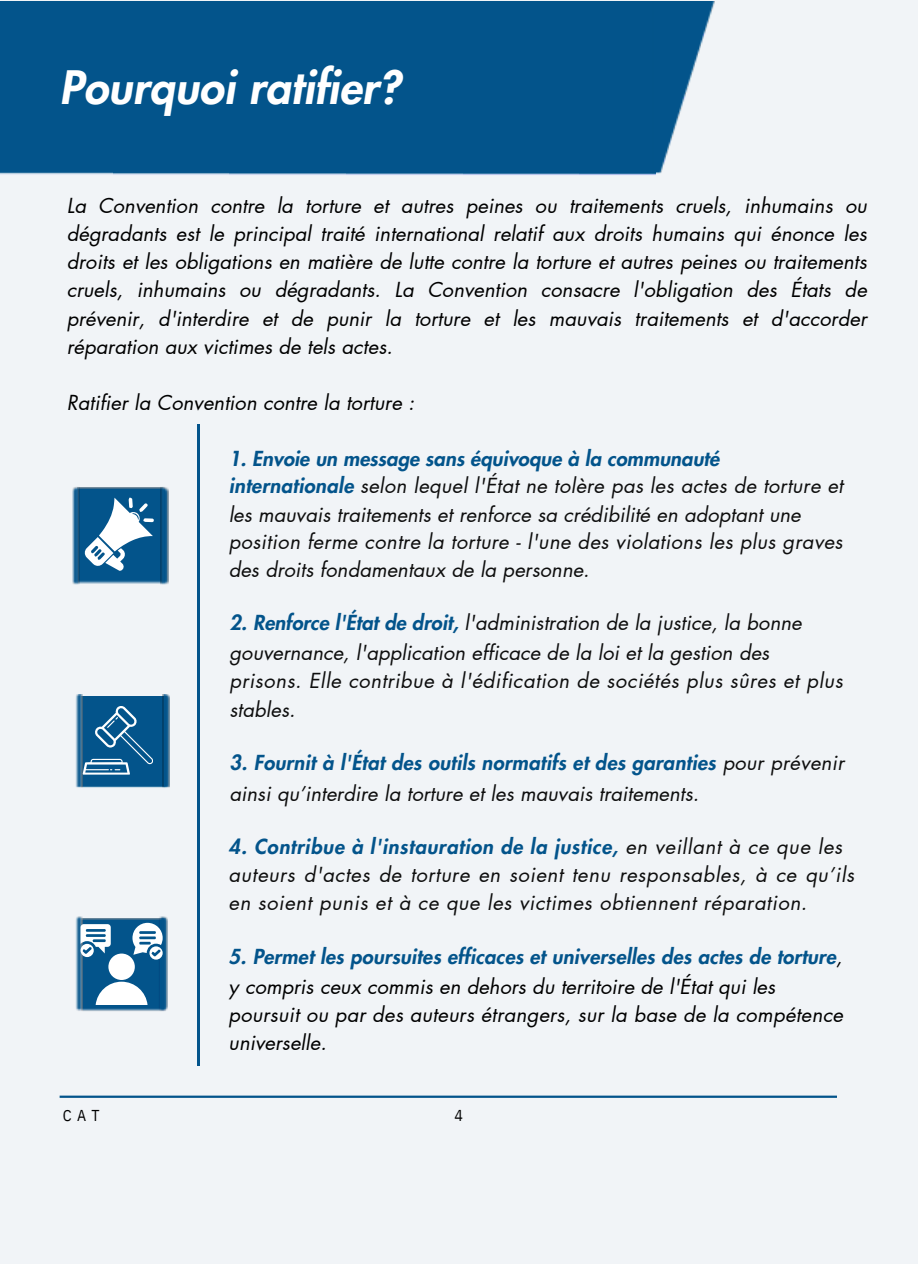
<style>
.page{position:relative;width:918px;height:1264px;background:#fff}
.page>*{position:absolute;margin:0;border:0;box-sizing:border-box;transform-origin:0 0}
.t1{font:italic 800 45px "Futura LT Pro";letter-spacing:.005em;color:#fff}
.t2{font:italic 20.25px/27.6px "Futura LT Pro";letter-spacing:.015em;color:#0e0e0e}
.t3{font:italic 20.25px/28.2px "Futura LT Pro";color:#000;text-align:justify}
.t4{font:italic 800 20.25px/30.3px "Futura LT Pro";letter-spacing:.01em;color:#03548b}
.t5{font:15.75px "IBM Plex Sans Cond";color:#000}
.s1{font-weight:800;color:#03548b}
.s2{font-weight:400;color:#000}
</style>
<div class="page">
<div style="left:0;top:0;width:918px;height:1263px;background:#f1f4f7"></div>
<hr style="left:197px;top:424px;width:3px;height:100px;background:#03548b">
<hr style="left:197px;top:524px;width:3px;height:100px;background:#03548b">
<hr style="left:197px;top:624px;width:3px;height:100px;background:#03548b">
<hr style="left:197px;top:724px;width:3px;height:101px;background:#03548b">
<hr style="left:197px;top:825px;width:3px;height:100px;background:#03548b">
<hr style="left:197px;top:925px;width:3px;height:100px;background:#03548b">
<hr style="left:197px;top:1025px;width:3px;height:40px;background:#03548b">
<div style="left:0;top:1px;width:114px;height:174px;background:#03548b"></div>
<div style="left:114px;top:1px;width:116px;height:174px;background:#03548b"></div>
<div style="left:230px;top:1px;width:116px;height:174px;background:#03548b"></div>
<div style="left:346px;top:1px;width:118px;height:174px;background:#03548b"></div>
<div style="left:464px;top:1px;width:115px;height:174px;background:#03548b"></div>
<div style="left:579px;top:1px;width:77px;height:174px;background:#03548b"></div>
<img style="left:652px;top:1px;width:63px;height:173px">
<hr style="left:60px;top:1095px;width:777px;height:2px;background:#03548b">
<img style="left:83px;top:696px;width:79px;height:92px">
<img style="left:75px;top:694px;width:8px;height:94px">
<img style="left:162px;top:694px;width:8px;height:94px">
<svg style="left:83px;top:706px;width:70px;height:68px"></svg>
<img style="left:80px;top:487px;width:81px;height:96px">
<img style="left:72px;top:487px;width:8px;height:97px">
<img style="left:161px;top:487px;width:7px;height:97px">
<svg style="left:85px;top:497px;width:69px;height:74px"></svg>
<img style="left:83px;top:918px;width:76px;height:93px">
<img style="left:75px;top:917px;width:8px;height:94px">
<img style="left:159px;top:917px;width:9px;height:94px">
<svg style="left:81px;top:922px;width:82px;height:83px"></svg>
<h2 class="t1" style="left:60px;top:66px;width:342px">Pourquoi ratifier?</h2>
<p class="t3" style="left:67px;top:192px;width:802px">La Convention contre la torture et autres peines ou traitements cruels, inhumains ou dégradants est le principal traité international relatif aux droits humains qui énonce les droits et les obligations en matière de lutte contre la torture et autres peines ou traitements cruels, inhumains ou dégradants. La Convention consacre l'obligation des États de prévenir, d'interdire et de punir la torture et les mauvais traitements et d'accorder réparation aux victimes de tels actes.</p>
<p class="t3" style="left:67px;top:389px;width:349px">Ratifier la Convention contre la torture :</p>
<p class="t2" style="left:229px;top:446px;width:616px"><span class="s1">1. Envoie un message sans équivoque à la communauté internationale</span> selon lequel l'État ne tolère pas les actes de torture et les mauvais traitements et renforce sa crédibilité en adoptant une position ferme contre la torture - l'une des violations les plus graves des droits fondamentaux de la personne.</p>
<p class="t2" style="left:230px;top:608px;width:574px;line-height:30.3px"><span class="s1">2. Renforce l'État de droit,</span> l'administration de la justice, la bonne gouvernance, l'application efficace de la loi et la gestion des</p>
<p class="t2" style="left:230px;top:667px;width:615px;line-height:28.2px">prisons. Elle contribue à l'édification de sociétés plus sûres et plus stables.</p>
<p class="t2" style="left:230px;top:748px;width:616px;line-height:30.3px"><span class="s1">3. Fournit à l'État des outils normatifs et des garanties</span> pour prévenir ainsi qu’interdire la torture et les mauvais traitements.</p>
<h2 class="t2" style="left:229px;top:833px;width:627px;line-height:28.2px"><span class="s1">4. Contribue à l'instauration de la justice,</span> en veillant à ce que les auteurs d'actes de torture en soient tenu responsables, à ce qu’ils en soient punis et à ce que les victimes obtiennent réparation.</h2>
<h2 class="t4" style="left:229px;top:942px;width:615px">5. Permet les poursuites efficaces et universelles des actes de torture<span class="s2">, y compris ceux commis en dehors du territoire de l'État qui les</span></h2>
<h2 class="t3" style="left:229px;top:1001px;width:616px">poursuit ou par des auteurs étrangers, sur la base de la compétence universelle.</h2>
<h2 class="t5" style="left:63px;top:1104px;width:38px">CAT</h2>
<h2 class="t5" style="left:455px;top:1105px;width:10px">4</h2>
</div>
